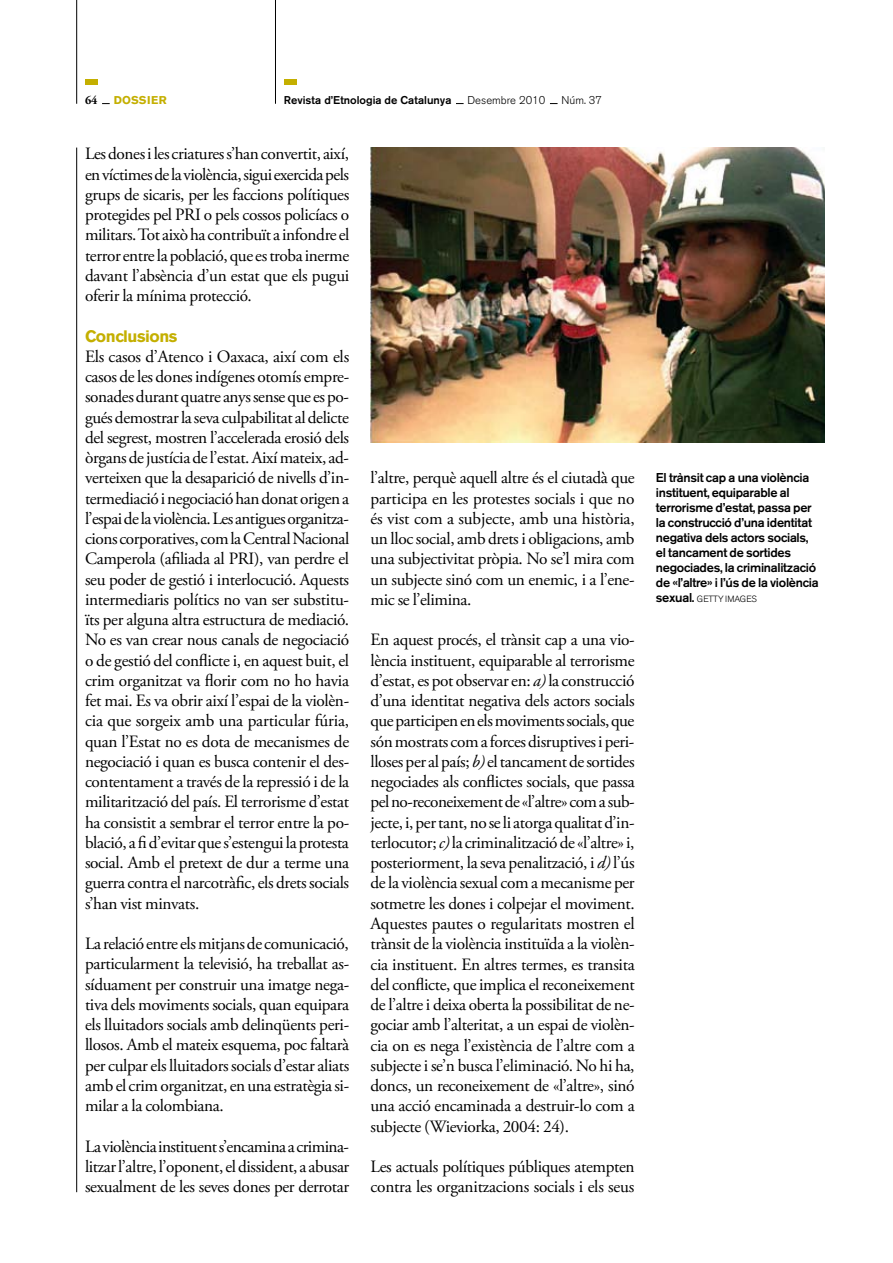
<style>
.page{position:relative;width:893px;height:1263px;background:#fff}
.page>*{position:absolute;margin:0;border:0;box-sizing:border-box;transform-origin:0 0}
.t1{font:17.25px/20.2px "Adobe Garamond Pro";letter-spacing:-.02em;color:#000;text-align:justify}
.t2{font:700 16.5px "Akzidenz Grotesk BE";letter-spacing:-.025em;color:#c4af00}
.t3{font:500 12.75px/15px "Akzidenz Grotesk BE";letter-spacing:-.02em;color:#000}
.t4{font:700 12px "Adobe Garamond Pro";color:#000}
.t5{font:500 11.25px "Akzidenz Grotesk BE";color:#000}
.t6{font:300 11.25px "Akzidenz Grotesk BE";color:#000}
.t7{font:700 11.25px "Akzidenz Grotesk BE";letter-spacing:.03em;color:#c4af00}
.t8{font:300 9px "Akzidenz Grotesk BE";letter-spacing:-.02em;color:#000}
.s1{font-style:italic}
.s2{font-weight:500;font-size:12.75px}
</style>
<div class="page">
<div style="left:85px;top:79px;width:12px;height:6px;background:#c4af00"></div>
<div style="left:284px;top:79px;width:13px;height:6px;background:#c4af00"></div>
<hr style="left:76px;top:0;width:1px;height:104px;background:#000">
<hr style="left:76px;top:148px;width:1px;height:1044px;background:#000">
<hr style="left:275px;top:0;width:1px;height:104px;background:#000">
<img style="left:370px;top:148px;width:455px;height:295px">
<p class="t4" style="left:85px;top:93px;width:14px">64</p>
<p class="t7" style="left:114px;top:93px;width:55px">Dossier</p>
<p class="t5" style="left:284px;top:93px;width:169px">Revista d’Etnologia de Catalunya</p>
<p class="t6" style="left:468px;top:94px;width:79px">Desembre 2010</p>
<p class="t6" style="left:561px;top:94px;width:42px">Núm. 37</p>
<p class="t1" style="left:85px;top:144px;width:266px">Les dones i les criatures s’han convertit, així, en víctimes de la violència, sigui exercida pels grups de sicaris, per les faccions polítiques protegides pel PRI o pels cossos policíacs o militars. Tot això ha contribuït a infondre el terror entre la població, que es troba inerme davant l’absència d’un estat que els pugui oferir la mínima protecció.</p>
<p class="t2" style="left:85px;top:326px;width:94px">Conclusions</p>
<p class="t1" style="left:85px;top:347px;width:266px">Els casos d’Atenco i Oaxaca, així com els casos de les dones indígenes otomís empre&shy;sonades durant quatre anys sense que es po&shy;gués demostrar la seva culpabilitat al delicte del segrest, mostren l’accelerada erosió dels òrgans de justícia de l’estat. Així mateix, ad&shy;verteixen que la desaparició de nivells d’in&shy;termediació i negociació han donat origen a l’espai de la violència. Les antigues organitza&shy;cions corporatives, com la Central Nacional Camperola (afiliada al PRI), van perdre el seu poder de gestió i interlocució. Aquests intermediaris polítics no van ser substitu&shy;ïts per alguna altra estructura de mediació.<br>No es van crear nous canals de negociació o de gestió del conflicte i, en aquest buit, el crim organitzat va florir com no ho havia fet mai. Es va obrir així l’espai de la violèn&shy;cia que sorgeix amb una particular fúria, quan l’Estat no es dota de mecanismes de negociació i quan es busca contenir el des&shy;contentament a través de la repressió i de la militarització del país. El terrorisme d’estat ha consistit a sembrar el terror entre la po&shy;blació, a fi d’evitar que s’estengui la protesta social. Amb el pretext de dur a terme una guerra contra el narcotràfic, els drets socials s’han vist minvats.</p>
<p class="t1" style="left:85px;top:934px;width:266px">La relació entre els mitjans de comunicació, particularment la televisió, ha treballat as&shy;síduament per construir una imatge nega&shy;tiva dels moviments socials, quan equipara els lluitadors socials amb delinqüents peri&shy;llosos. Amb el mateix esquema, poc faltarà per culpar els lluitadors socials d’estar aliats amb el crim organitzat, en una estratègia si&shy;milar a la colombiana.</p>
<p class="t1" style="left:85px;top:1137px;width:266px">La violència instituent s’encamina a crimina&shy;litzar l’altre, l’oponent, el dissident, a abusar sexualment de les seves dones per derrotar</p>
<p class="t1" style="left:370px;top:468px;width:266px">l’altre, perquè aquell altre és el ciutadà que participa en les protestes socials i que no és vist com a subjecte, amb una història, un lloc social, amb drets i obligacions, amb una subjectivitat pròpia. No se’l mira com un subjecte sinó com un enemic, i a l’ene&shy;mic se l’elimina.</p>
<p class="t1" style="left:370px;top:630px;width:266px">En aquest procés, el trànsit cap a una vio&shy;lència instituent, equiparable al terrorisme d’estat, es pot observar en: <span class="s1">a)</span> la construcció d’una identitat negativa dels actors socials que participen en els moviments socials, que són mostrats com a forces disruptives i peri&shy;lloses per al país; <span class="s1">b)</span> el tancament de sortides negociades als conflictes socials, que passa pel no-reconeixement de «l’altre» com a sub&shy;jecte, i, per tant, no se li atorga qualitat d’in&shy;terlocutor; <span class="s1">c)</span> la criminalització de «l’altre» i, posteriorment, la seva penalització, i <span class="s1">d)</span> l’ús de la violència sexual com a mecanisme per sotmetre les dones i colpejar el moviment.<br>Aquestes pautes o regularitats mostren el trànsit de la violència instituïda a la violèn&shy;cia instituent. En altres termes, es transita del conflicte, que implica el reconeixement de l’altre i deixa oberta la possibilitat de ne&shy;gociar amb l’alteritat, a un espai de violèn&shy;cia on es nega l’existència de l’altre com a subjecte i se’n busca l’eliminació. No hi ha, doncs, un reconeixement de «l’altre», sinó una acció encaminada a destruir-lo com a subjecte (Wieviorka, 2004: 24).</p>
<p class="t1" style="left:370px;top:1157px;width:266px">Les actuals polítiques públiques atempten contra les organitzacions socials i els seus</p>
<p class="t3" style="left:656px;top:470px;width:164px">El trànsit cap a una violència instituent, equiparable al terrorisme d’estat, passa per la construcció d’una identitat negativa dels actors socials, el tancament de sortides negociades, la criminalització de «l’altre» i l’ús de la violència</p>
<p class="t8" style="left:656px;top:594px;width:103px"><span class="s2">sexual.</span> GETTY IMAGES</p>
</div>
